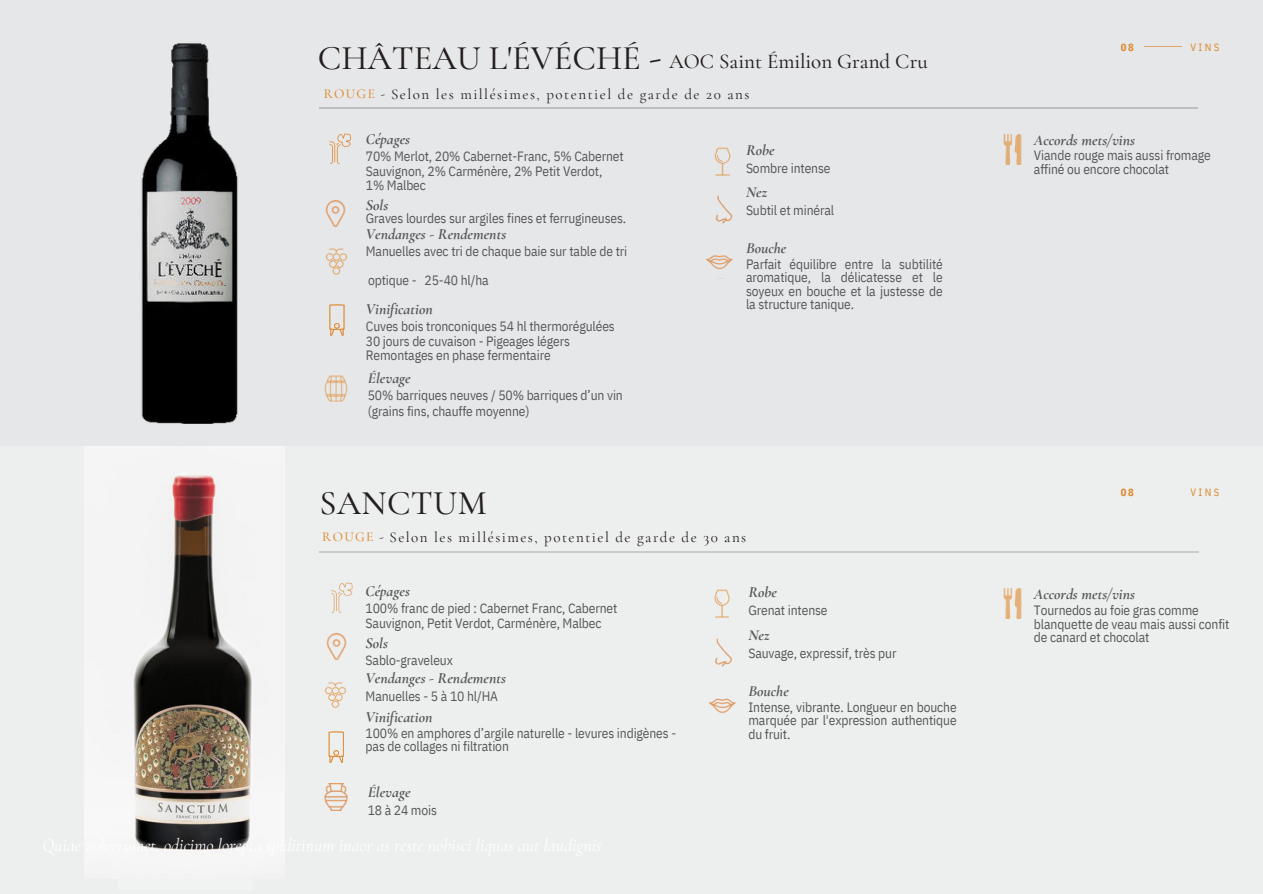
<style>
.page{position:relative;width:1263px;height:894px;background:#fff}
.page>*{position:absolute;margin:0;border:0;box-sizing:border-box;transform-origin:0 0}
.t1{font:500 34.5px "Cormorant Garamond";color:#231f20}
.t2{font:500 21px "Cormorant Garamond";color:#231f20}
.t3{font:italic 700 15.6px "Cormorant Garamond";color:#58585a}
.t4{font:15px "Cormorant Garamond";letter-spacing:.1em;color:#231f20}
.t5{font:13.5px/13.5px "IBM Plex Sans Cond";letter-spacing:-.01em;color:#58585a}
.t6{font:500 13.5px "Cormorant Garamond";letter-spacing:.1em;color:#de872b}
.t7{font:10.5px "IBM Plex Sans Cond";letter-spacing:.22em;color:#de872b}
.t8{font:700 10.5px "IBM Plex Sans Cond";color:#de872b}
.s1{font-weight:400;color:#231f20}
.s2{font-size:38.7px}
</style>
<div class="page">
<div style="left:0;top:0;width:1263px;height:893px;background:#e6e7e8"></div>
<hr style="left:1144px;top:46px;width:38px;height:1px;background:#de872b">
<div style="left:0;top:446px;width:1263px;height:447px;background:#f1f2f2"></div>
<hr style="left:319px;top:551px;width:879px;height:1px;background:#bcbec0">
<svg style="left:331px;top:582px;width:22px;height:31px"></svg>
<img style="left:326px;top:633px;width:21px;height:26px">
<img style="left:324px;top:682px;width:23px;height:27px">
<img style="left:714px;top:589px;width:16px;height:29px">
<img style="left:715px;top:638px;width:17px;height:29px">
<img style="left:708px;top:698px;width:28px;height:16px">
<img style="left:324px;top:783px;width:24px;height:26px">
<img style="left:1003px;top:588px;width:19px;height:30px">
<img style="left:133px;top:482px;width:119px;height:368px">
<hr style="left:319px;top:108px;width:879px;height:1px;background:#bcbec0">
<svg style="left:329px;top:133px;width:22px;height:31px"></svg>
<img style="left:325px;top:248px;width:23px;height:27px">
<img style="left:714px;top:147px;width:17px;height:29px">
<img style="left:715px;top:195px;width:18px;height:29px">
<img style="left:705px;top:255px;width:28px;height:15px">
<img style="left:324px;top:375px;width:24px;height:27px">
<img style="left:1003px;top:134px;width:19px;height:31px">
<img style="left:325px;top:201px;width:21px;height:25px">
<svg style="left:329px;top:304px;width:16px;height:31px"></svg>
<img style="left:141px;top:43px;width:97px;height:439px">
<svg style="left:329px;top:731px;width:15px;height:31px"></svg>
<h1 class="t1" style="left:318px;top:37px;width:325px">CHÂTEAU L'ÉVÉCHÉ</h1>
<p class="t6" style="left:324px;top:86px;width:63px">ROUGE <span class="s1">-</span></p>
<h2 class="t2" style="left:649px;top:49px;width:280px"><span class="s2">-</span> AOC Saint Émilion Grand Cru</h2>
<p class="t4" style="left:391px;top:85px;width:360px">Selon les millésimes, potentiel de garde de 20 ans</p>
<p class="t3" style="left:366px;top:130px;width:46px">Cépages</p>
<p class="t5" style="left:366px;top:148px;width:259px;line-height:14.7px">70% Merlot, 20% Cabernet-Franc, 5% Cabernet<br>Sauvignon, 2% Carménère, 2% Petit Verdot,<br>1% Malbec</p>
<p class="t3" style="left:366px;top:195px;width:24px">Sols</p>
<p class="t5" style="left:366px;top:210px;width:262px">Graves lourdes sur argiles fines et ferrugineuses.</p>
<p class="t3" style="left:366px;top:224px;width:142px">Vendanges - Rendements</p>
<p class="t5" style="left:366px;top:243px;width:263px">Manuelles avec tri de chaque baie sur table de tri</p>
<p class="t5" style="left:368px;top:272px;width:122px">optique - 25-40 hl/ha</p>
<p class="t3" style="left:366px;top:299px;width:68px">Vinification</p>
<p class="t5" style="left:366px;top:318px;width:250px;line-height:14.7px">Cuves bois tronconiques 54 hl thermorégulées<br>30 jours de cuvaison - Pigeages légers<br>Remontages en phase fermentaire</p>
<p class="t3" style="left:368px;top:368px;width:45px">Élevage</p>
<p class="t5" style="left:368px;top:386px;width:257px;line-height:15.8px">50% barriques neuves / 50% barriques d’un vin (grains fins, chauffe moyenne)</p>
<p class="t3" style="left:746px;top:140px;width:30px">Robe</p>
<p class="t5" style="left:746px;top:160px;width:86px">Sombre intense</p>
<p class="t3" style="left:746px;top:182px;width:23px">Nez</p>
<p class="t5" style="left:746px;top:202px;width:90px">Subtil et minéral</p>
<p class="t3" style="left:746px;top:238px;width:42px">Bouche</p>
<p class="t5" style="left:746px;top:256px;width:198px;text-align:justify">Parfait équilibre entre la subtilité aromatique, la délicatesse et le soyeux en bouche et la justesse de la structure tanique.</p>
<h1 class="t1" style="left:319px;top:481px;width:169px">SANCTUM</h1>
<p class="t6" style="left:322px;top:528px;width:63px">ROUGE <span class="s1">-</span></p>
<p class="t4" style="left:390px;top:527px;width:358px">Selon les millésimes, potentiel de garde de 30 ans</p>
<p class="t3" style="left:366px;top:581px;width:46px">Cépages</p>
<p class="t5" style="left:366px;top:599px;width:253px;line-height:14.7px">100% franc de pied : Cabernet Franc, Cabernet<br>Sauvignon, Petit Verdot, Carménère, Malbec</p>
<p class="t3" style="left:366px;top:633px;width:24px">Sols</p>
<p class="t5" style="left:366px;top:652px;width:89px">Sablo-graveleux</p>
<p class="t3" style="left:366px;top:668px;width:142px">Vendanges - Rendements</p>
<p class="t5" style="left:366px;top:688px;width:134px">Manuelles - 5 à 10 hl/HA</p>
<p class="t3" style="left:366px;top:707px;width:68px">Vinification</p>
<p class="t5" style="left:366px;top:725px;width:312px">100% en amphores d’argile naturelle - levures indigènes - pas de collages ni filtration</p>
<p class="t3" style="left:368px;top:782px;width:45px">Élevage</p>
<p class="t5" style="left:368px;top:802px;width:71px">18 à 24 mois</p>
<p class="t3" style="left:748px;top:582px;width:30px">Robe</p>
<p class="t5" style="left:748px;top:602px;width:81px">Grenat intense</p>
<p class="t3" style="left:748px;top:625px;width:23px">Nez</p>
<p class="t5" style="left:748px;top:645px;width:150px">Sauvage, expressif, très pur</p>
<p class="t3" style="left:748px;top:681px;width:42px">Bouche</p>
<p class="t5" style="left:748px;top:698px;width:210px;text-align:justify">Intense, vibrante. Longueur en bouche marquée par l'expression authentique du fruit.</p>
<p class="t8" style="left:1121px;top:39px;width:14px">08</p>
<p class="t7" style="left:1190px;top:39px;width:30px">VINS</p>
<p class="t3" style="left:1034px;top:130px;width:103px">Accords mets/vins</p>
<p class="t5" style="left:1034px;top:148px;width:178px">Viande rouge mais aussi fromage affiné ou encore chocolat</p>
<p class="t8" style="left:1121px;top:483px;width:14px">08</p>
<p class="t7" style="left:1190px;top:483px;width:30px">VINS</p>
<p class="t3" style="left:1034px;top:584px;width:103px">Accords mets/vins</p>
<p class="t5" style="left:1034px;top:602px;width:197px">Tournedos au foie gras comme blanquette de veau mais aussi confit de canard et chocolat</p>
</div>
